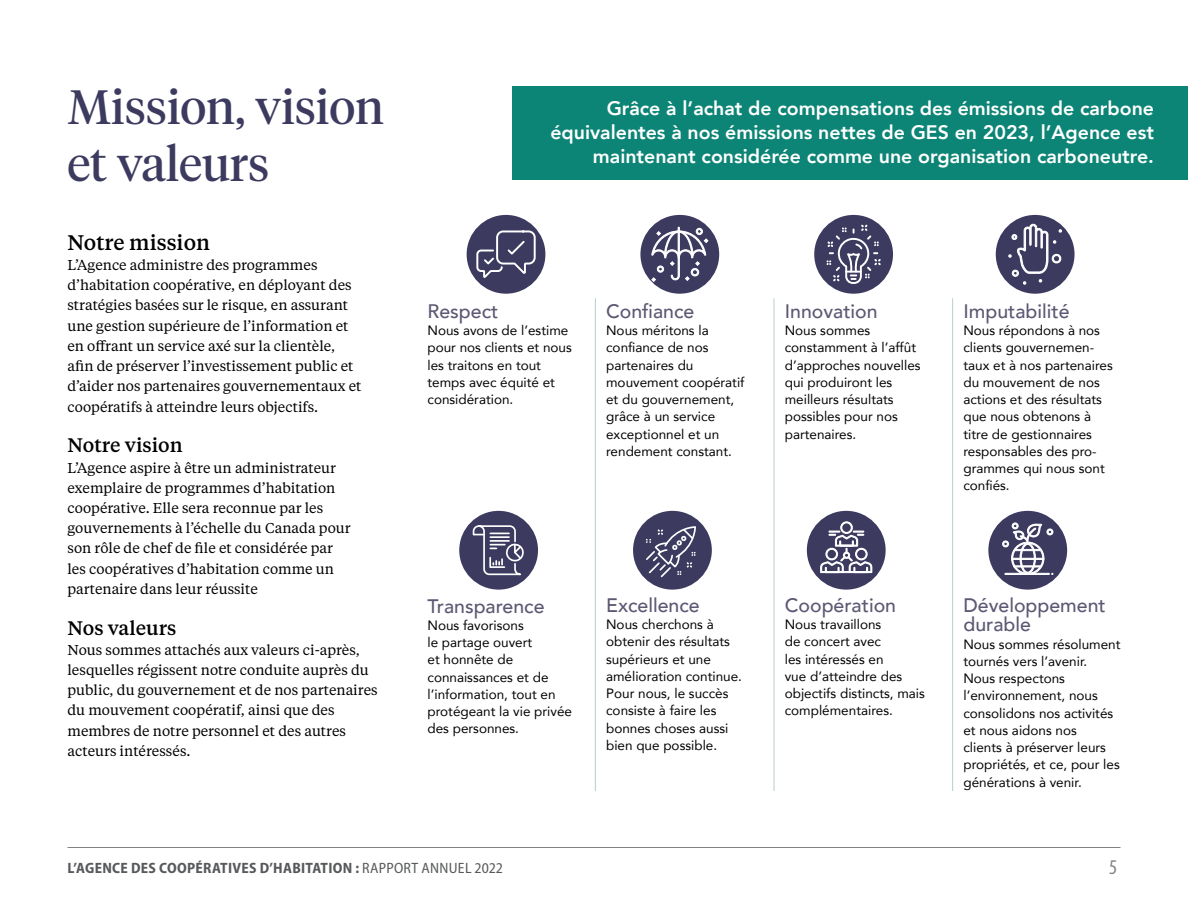
<style>
.page{position:relative;width:1188px;height:918px;background:#fff}
.page>*{position:absolute;margin:0;border:0;box-sizing:border-box;transform-origin:0 0}
.Header_1{font:48px/57px "Tiempos Headline";color:#3d3a60}
.Header_2{font:500 21px "Tiempos Text";color:#000}
.t1{font:condensed 21px "Myriad Pro";color:#808285}
.Body_FR_9_5_pt{font:800 19.5px/24px "Avenir";color:#fff;text-align:right}
.Header_3{font:500 19.5px/19.5px "Avenir";color:#5b5973}
.Header_2-2{font:500 19.5px "Tiempos Text";color:#000}
.t2{font:700 semi-condensed 15px "Myriad Pro";letter-spacing:.02em;color:#58595b}
.Body_FR_9_5_pt-2{font:14.25px/20.2px "Tiempos Text";color:#000}
.Values{font:13.5px/17.2px "Avenir";color:#000}
.s1{font-weight:400}
</style>
<div class="page">
<div style="left:512px;top:86px;width:676px;height:93px;background:#0d8576"></div>
<div style="left:467px;top:215px;width:78px;height:79px;background:#3d3a60;border-radius:50%"></div>
<svg style="left:476px;top:230px;width:60px;height:48px"></svg>
<div style="left:640px;top:215px;width:79px;height:79px;background:#3d3a60;border-radius:50%"></div>
<svg style="left:651px;top:227px;width:58px;height:55px"></svg>
<div style="left:814px;top:215px;width:79px;height:79px;background:#3d3a60;border-radius:50%"></div>
<svg style="left:826px;top:224px;width:56px;height:61px"></svg>
<div style="left:996px;top:215px;width:79px;height:79px;background:#3d3a60;border-radius:50%"></div>
<svg style="left:1008px;top:224px;width:54px;height:61px"></svg>
<hr style="left:68px;top:847px;width:1052px;height:1px;background:#808285">
<hr style="left:595px;top:298px;width:1px;height:493px;background:#b8cdc8">
<hr style="left:774px;top:298px;width:1px;height:493px;background:#b8cdc8">
<hr style="left:952px;top:298px;width:1px;height:493px;background:#b8cdc8">
<div style="left:459px;top:511px;width:79px;height:79px;background:#3d3a60;border-radius:50%"></div>
<svg style="left:472px;top:525px;width:52px;height:51px"></svg>
<div style="left:633px;top:511px;width:79px;height:79px;background:#3d3a60;border-radius:50%"></div>
<svg style="left:646px;top:527px;width:50px;height:51px"></svg>
<div style="left:807px;top:511px;width:79px;height:79px;background:#3d3a60;border-radius:50%"></div>
<svg style="left:820px;top:521px;width:52px;height:52px"></svg>
<div style="left:988px;top:511px;width:79px;height:79px;background:#3d3a60;border-radius:50%"></div>
<svg style="left:1002px;top:522px;width:52px;height:53px"></svg>
<h1 class="Header_1" style="left:68px;top:76px;width:318px">Mission, vision et valeurs</h1>
<h2 class="Header_2" style="left:68px;top:228px;width:144px">Notre mission</h2>
<p class="Body_FR_9_5_pt-2" style="left:68px;top:254px;width:295px">L’Agence administre des programmes d’habitation coopérative, en déployant des stratégies basées sur le risque, en assurant une gestion supérieure de l’information et en offrant un service axé sur la clientèle, afin de préserver l’investissement public et d’aider nos partenaires gouvernementaux et coopératifs à atteindre leurs objectifs.</p>
<h2 class="Header_2-2" style="left:68px;top:432px;width:117px">Notre vision</h2>
<p class="Body_FR_9_5_pt-2" style="left:68px;top:457px;width:285px">L’Agence aspire à être un administrateur exemplaire de programmes d’habitation coopérative. Elle sera reconnue par les gouvernements à l’échelle du Canada pour son rôle de chef de file et considérée par les coopératives d’habitation comme un partenaire dans leur réussite</p>
<h2 class="Header_2-2" style="left:68px;top:614px;width:110px">Nos valeurs</h2>
<p class="Body_FR_9_5_pt-2" style="left:68px;top:639px;width:312px">Nous sommes attachés aux valeurs ci-après, lesquelles régissent notre conduite auprès du public, du gouvernement et de nos partenaires du mouvement coopératif, ainsi que des membres de notre personnel et des autres acteurs intéressés.</p>
<p class="Body_FR_9_5_pt" style="left:550px;top:96px;width:605px">Grâce à l’achat de compensations des émissions de carbone équivalentes à nos émissions nettes de GES en 2023, l’Agence est maintenant considérée comme une organisation carboneutre.</p>
<h3 class="Header_3" style="left:428px;top:300px;width:72px">Respect</h3>
<p class="Values" style="left:428px;top:321px;width:146px">Nous avons de l’estime pour nos clients et nous les traitons en tout temps avec équité et considération.</p>
<h3 class="Header_3" style="left:606px;top:300px;width:90px">Confiance</h3>
<p class="Values" style="left:606px;top:321px;width:140px">Nous méritons la confiance de nos partenaires du mouvement coopératif et du gouvernement, grâce à un service exceptionnel et un rendement constant.</p>
<h3 class="Header_3" style="left:785px;top:300px;width:94px">Innovation</h3>
<p class="Values" style="left:785px;top:321px;width:137px">Nous sommes constamment à l’affût d’approches nouvelles qui produiront les meilleurs résultats possibles pour nos partenaires.</p>
<h3 class="Header_3" style="left:963px;top:300px;width:108px">Imputabilité</h3>
<p class="Values" style="left:963px;top:321px;width:151px">Nous répondons à nos clients gouvernemen&shy;taux et à nos partenaires du mouvement de nos actions et des résultats que nous obtenons à titre de gestionnaires responsables des pro&shy;grammes qui nous sont confiés.</p>
<h3 class="Header_3" style="left:428px;top:595px;width:119px">Transparence</h3>
<p class="Values" style="left:428px;top:616px;width:146px">Nous favorisons<br>le partage ouvert<br>et honnête de connaissances et de l’information, tout en protégeant la vie privée des personnes.</p>
<h3 class="Header_3" style="left:606px;top:594px;width:95px">Excellence</h3>
<p class="Values" style="left:606px;top:615px;width:137px">Nous cherchons à obtenir des résultats supérieurs et une amélioration continue.<br>Pour nous, le succès consiste à faire les bonnes choses aussi bien que possible.</p>
<h3 class="Header_3" style="left:785px;top:594px;width:113px">Coopération</h3>
<p class="Values" style="left:785px;top:616px;width:142px">Nous travaillons<br>de concert avec<br>les intéressés en<br>vue d’atteindre des objectifs distincts, mais complémentaires.</p>
<h3 class="Header_3" style="left:963px;top:594px;width:144px">Développement durable</h3>
<p class="Values" style="left:963px;top:635px;width:159px">Nous sommes résolument tournés vers l’avenir.<br>Nous respectons l’environnement, nous consolidons nos activités et nous aidons nos<br>clients à préserver leurs propriétés, et ce, pour les générations à venir.</p>
<p class="t2" style="left:68px;top:858px;width:437px">L’AGENCE DES COOPÉRATIVES D’HABITATION : <span class="s1">RAPPORT ANNUEL 2022</span></p>
<h2 class="t1" style="left:1109px;top:854px;width:10px">5</h2>
</div>
